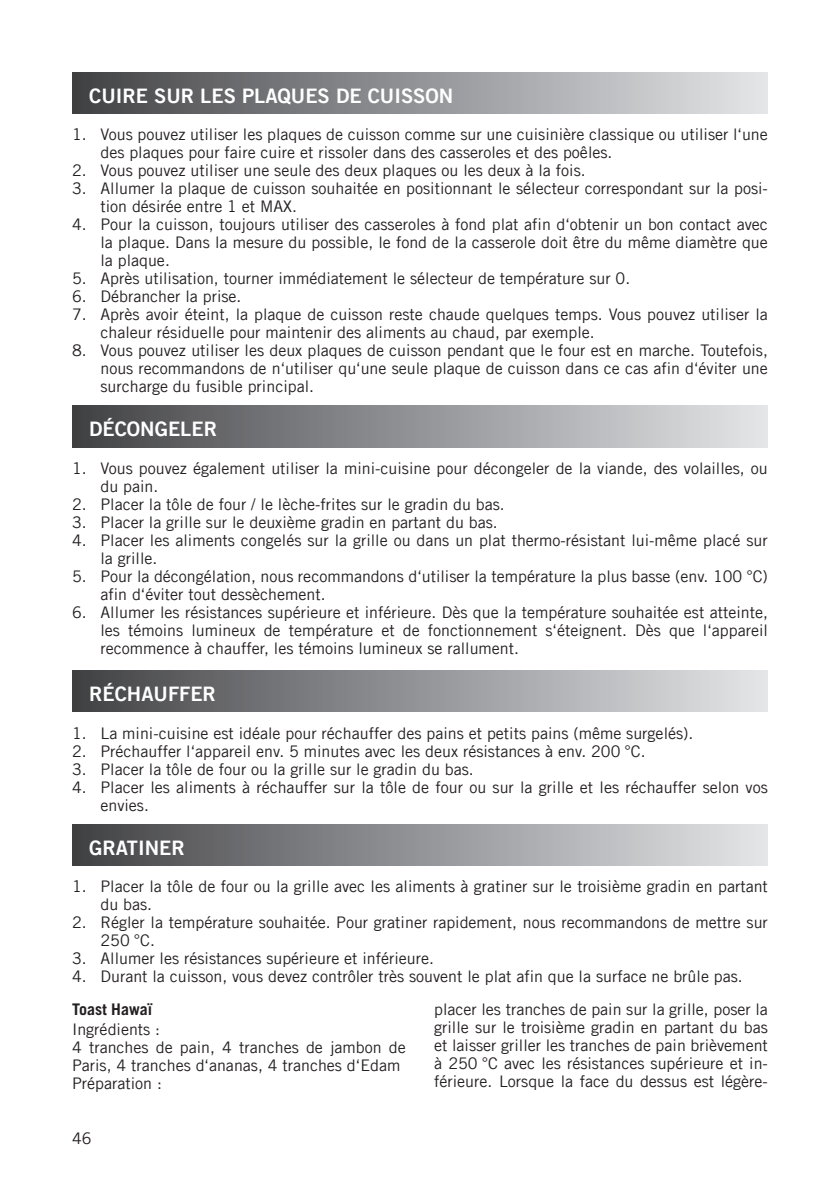
<style>
.page{position:relative;width:840px;height:1191px;background:#fff}
.page>*{position:absolute;margin:0;border:0;box-sizing:border-box;transform-origin:0 0}
.t1{font:20px "Trade Gothic LT Com Bd 2";color:#fff}
.t2{font:16px/18px "Trade Gothic LT Com";color:#231f20}
.t3{font:700 16px "Trade Gothic LT Com";color:#231f20}
</style>
<div class="page">
<div style="left:72px;top:72px;width:695px;height:42px;background:linear-gradient(to right,#424346,#e4e5e8)"></div>
<div style="left:72px;top:405px;width:695px;height:42px;background:linear-gradient(to right,#424346,#e4e5e8)"></div>
<div style="left:72px;top:670px;width:695px;height:42px;background:linear-gradient(to right,#424346,#e4e5e8)"></div>
<div style="left:72px;top:824px;width:695px;height:41px;background:linear-gradient(to right,#424346,#e4e5e8)"></div>
<p class="t1" style="left:89px;top:83px;width:325px">CUIRE SUR LES PLAQUES DE CUISSO</p>
<p class="t1" style="left:438px;top:83px;width:16px">N</p>
<p class="t2" style="left:100px;top:125px;width:668px;text-indent:-28px">1. Vous pouvez utiliser les plaques de cuisson comme sur une cuisinière classique ou utiliser l‘une des plaques pour faire cuire et rissoler dans des casseroles et des poêles.</p>
<p class="t2" style="left:72px;top:161px;width:515px">2. Vous pouvez utiliser une seule des deux plaques ou les deux à la fois.</p>
<p class="t2" style="left:100px;top:179px;width:668px;text-indent:-28px">3. Allumer la plaque de cuisson souhaitée en positionnant le sélecteur correspondant sur la posi&shy;tion désirée entre 1 et MAX.</p>
<p class="t2" style="left:100px;top:215px;width:668px;text-align:justify;text-indent:-28px">4. Pour la cuisson, toujours utiliser des casseroles à fond plat afin d‘obtenir un bon contact avec la plaque. Dans la mesure du possible, le fond de la casserole doit être du même diamètre que la plaque.</p>
<p class="t2" style="left:72px;top:269px;width:559px">5. Après utilisation, tourner immédiatement le sélecteur de température sur 0.</p>
<p class="t2" style="left:72px;top:287px;width:171px">6. Débrancher la prise.</p>
<p class="t2" style="left:100px;top:305px;width:668px;text-indent:-28px">7. Après avoir éteint, la plaque de cuisson reste chaude quelques temps. Vous pouvez utiliser la chaleur résiduelle pour maintenir des aliments au chaud, par exemple.</p>
<p class="t2" style="left:100px;top:341px;width:668px;text-align:justify;text-indent:-28px">8. Vous pouvez utiliser les deux plaques de cuisson pendant que le four est en marche. Toutefois, nous recommandons de n‘utiliser qu‘une seule plaque de cuisson dans ce cas afin d‘éviter une surcharge du fusible principal.</p>
<p class="t1" style="left:89px;top:416px;width:129px">DÉCONGELER</p>
<p class="t2" style="left:100px;top:459px;width:668px;text-indent:-28px">1. Vous pouvez également utiliser la mini-cuisine pour décongeler de la viande, des volailles, ou du pain.</p>
<p class="t2" style="left:72px;top:495px;width:434px">2. Placer la tôle de four / le lèche-frites sur le gradin du bas.</p>
<p class="t2" style="left:72px;top:513px;width:427px">3. Placer la grille sur le deuxième gradin en partant du bas.</p>
<p class="t2" style="left:100px;top:531px;width:668px;text-indent:-28px">4. Placer les aliments congelés sur la grille ou dans un plat thermo-résistant lui-même placé sur la grille.</p>
<p class="t2" style="left:100px;top:567px;width:668px;text-indent:-28px">5. Pour la décongélation, nous recommandons d‘utiliser la température la plus basse (env. 100 °C) afin d‘éviter tout dessèchement.</p>
<p class="t2" style="left:100px;top:603px;width:668px;text-align:justify;text-indent:-28px">6. Allumer les résistances supérieure et inférieure. Dès que la température souhaitée est atteinte, les témoins lumineux de température et de fonctionnement s‘éteignent. Dès que l‘appareil recommence à chauffer, les témoins lumineux se rallument.</p>
<p class="t1" style="left:89px;top:681px;width:128px">RÉCHAUFFER</p>
<p class="t2" style="left:72px;top:723px;width:622px">1. La mini-cuisine est idéale pour réchauffer des pains et petits pains (même surgelés).</p>
<p class="t2" style="left:72px;top:741px;width:574px">2. Préchauffer l‘appareil env. 5 minutes avec les deux résistances à env. 200 °C.</p>
<p class="t2" style="left:72px;top:759px;width:403px">3. Placer la tôle de four ou la grille sur le gradin du bas.</p>
<p class="t2" style="left:100px;top:777px;width:668px;text-indent:-28px">4. Placer les aliments à réchauffer sur la tôle de four ou sur la grille et les réchauffer selon vos envies.</p>
<p class="t1" style="left:89px;top:835px;width:97px">GRATINER</p>
<p class="t2" style="left:100px;top:877px;width:668px;text-indent:-28px">1. Placer la tôle de four ou la grille avec les aliments à gratiner sur le troisième gradin en partant du bas.</p>
<p class="t2" style="left:100px;top:913px;width:668px;text-indent:-28px">2. Régler la température souhaitée. Pour gratiner rapidement, nous recommandons de mettre sur<br>250 °C.</p>
<p class="t2" style="left:72px;top:949px;width:363px">3. Allumer les résistances supérieure et inférieure.</p>
<p class="t2" style="left:72px;top:967px;width:671px">4. Durant la cuisson, vous devez contrôler très souvent le plat afin que la surface ne brûle pas.</p>
<p class="t3" style="left:72px;top:999px;width:82px">Toast Hawaï</p>
<p class="t2" style="left:72px;top:1020px;width:335px">Ingrédients :<br>4 tranches de pain, 4 tranches de jambon de<br>Paris, 4 tranches d‘ananas, 4 tranches d‘Edam<br>Préparation :</p>
<p class="t2" style="left:434px;top:1000px;width:335px;text-align:justify">placer les tranches de pain sur la grille, poser la grille sur le troisième gradin en partant du bas et laisser griller les tranches de pain brièvement à 250 °C avec les résistances supérieure et in&shy;férieure. Lorsque la face du dessus est légère-</p>
<p class="t2" style="left:72px;top:1129px;width:21px">46</p>
</div>
